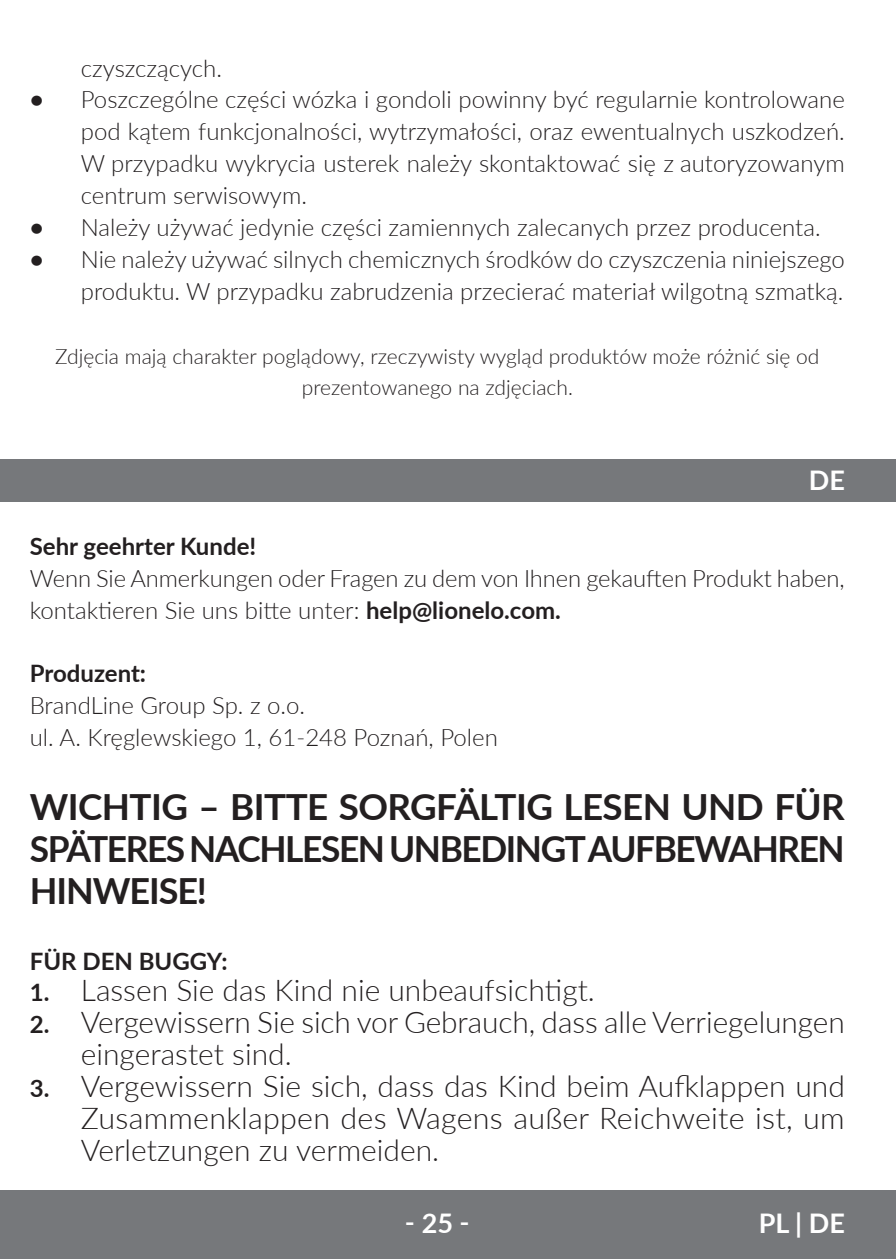
<style>
.page{position:relative;width:896px;height:1259px;background:#fff}
.page>*{position:absolute;margin:0;border:0;box-sizing:border-box;transform-origin:0 0}
.t1{font:700 36px/42px "Lato";letter-spacing:-.04em;color:#231f20;text-align:justify}
.t2{font:300 30px/31.8px "Lato";color:#231f20}
.t3{font:700 27px "Lato";color:#fff}
.t4{font:300 24px/31.8px "Lato";color:#231f20}
.t5{font:700 24px "Lato";color:#231f20}
.t6{font:300 21px/31.8px "Lato";color:#231f20;text-align:center}
.s1{font-weight:700}
.s2{font-weight:700;font-size:24px}
</style>
<div class="page">
<div style="left:0;top:1190px;width:895px;height:69px;background:#76787b"></div>
<div style="left:0;top:459px;width:895px;height:43px;background:#76787b"></div>
<p class="t4" style="left:81px;top:51px;width:143px">czyszczących.</p>
<p class="t4" style="left:81px;top:83px;width:765px;text-align:justify;text-indent:-51px"><span class="s1">•</span> Poszczególne części wózka i gondoli powinny być regularnie kontrolowane pod kątem funkcjonalności, wytrzymałości, oraz ewentualnych uszkodzeń.<br>W przypadku wykrycia usterek należy skontaktować się z autoryzowanym centrum serwisowym.</p>
<p class="t4" style="left:30px;top:211px;width:792px"><span class="s1">•</span> Należy używać jedynie części zamiennych zalecanych przez producenta.</p>
<p class="t4" style="left:30px;top:242px;width:816px;text-align:right"><span class="s1">•</span> Nie należy używać silnych chemicznych środków do czyszczenia niniejszego produktu. W przypadku zabrudzenia przecierać materiał wilgotną szmatką.</p>
<p class="t6" style="left:55px;top:339px;width:766px">Zdjęcia mają charakter poglądowy, rzeczywisty wygląd produktów może różnić się od prezentowanego na zdjęciach.</p>
<p class="t3" style="left:808px;top:460px;width:38px">DE</p>
<p class="t5" style="left:30px;top:528px;width:228px">Sehr geehrter Kunde!</p>
<p class="t4" style="left:30px;top:561px;width:816px">Wenn Sie Anmerkungen oder Fragen zu dem von Ihnen gekauften Produkt haben, kontaktieren Sie uns bitte unter: <span class="s1">help@lionelo.com.</span></p>
<p class="t5" style="left:30px;top:656px;width:118px">Produzent:</p>
<p class="t4" style="left:30px;top:689px;width:469px">BrandLine Group Sp. z o.o.<br>ul. A. Kręglewskiego 1, 61-248 Poznań, Polen</p>
<h1 class="t1" style="left:30px;top:784px;width:816px">WICHTIG – BITTE SORGFÄLTIG LESEN UND FÜR SPÄTERES NACHLESEN UNBEDINGT AUFBEWAHREN HINWEISE!</h1>
<p class="t5" style="left:30px;top:943px;width:199px">FÜR DEN BUGGY:</p>
<p class="t2" style="left:30px;top:974px;width:566px"><span class="s2">1.</span> Lassen Sie das Kind nie unbeaufsichtigt.</p>
<p class="t2" style="left:81px;top:1005px;width:765px;text-indent:-51px"><span class="s2">2.</span> Vergewissern Sie sich vor Gebrauch, dass alle Verriegelungen eingerastet sind.</p>
<p class="t2" style="left:81px;top:1069px;width:765px;text-align:justify;text-indent:-51px"><span class="s2">3.</span> Vergewissern Sie sich, dass das Kind beim Aufklappen und Zusammenklappen des Wagens außer Reichweite ist, um Verletzungen zu vermeiden.</p>
<p class="t3" style="left:405px;top:1203px;width:66px">‑ 25 ‑</p>
<p class="t3" style="left:758px;top:1203px;width:88px">PL | DE</p>
</div>
